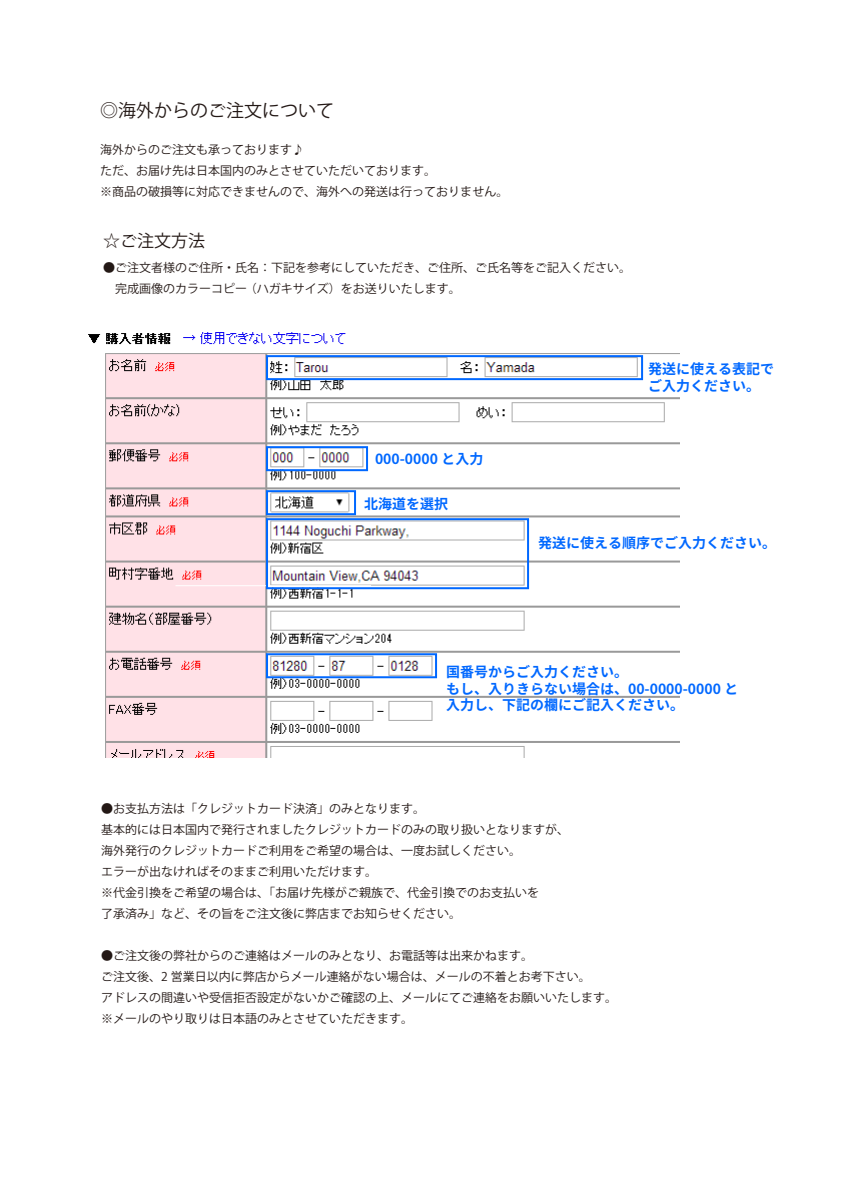
<style>
.page{position:relative;width:842px;height:1191px;background:#fff}
.page>*{position:absolute;margin:0;border:0;box-sizing:border-box;transform-origin:0 0}
.t1{font:18px "Koz Go Pro";color:#231815}
.t2{font:17px "Koz Go Pro";color:#231815}
.t3{font:700 14px/16.5px "Source Han Sans";color:#0068ff}
.t4{font:12px/21px "Koz Go Pro";color:#231815}
</style>
<div class="page">
<img style="left:88px;top:332px;width:592px;height:426px">
<div style="left:266px;top:490px;width:90px;height:25px;border:2px solid #0068ff"></div>
<div style="left:266px;top:653px;width:171px;height:25px;border:2px solid #0068ff"></div>
<div style="left:266px;top:518px;width:263px;height:71px;border:2px solid #0068ff"></div>
<div style="left:266px;top:446px;width:102px;height:25px;border:2px solid #0068ff"></div>
<div style="left:266px;top:355px;width:377px;height:25px;border:2px solid #0068ff"></div>
<h1 class="t1" style="left:100px;top:99px;width:235px">◎海外からのご注文について</h1>
<p class="t4" style="left:100px;top:140px;width:409px">海外からのご注文も承っております♪<br>ただ、お届け先は日本国内のみとさせていただいております。<br>※商品の破損等に対応できませんので、海外への発送は行っておりません。</p>
<h2 class="t2" style="left:103px;top:230px;width:103px">☆ご注文方法</h2>
<p class="t4" style="left:103px;top:258px;width:530px">●ご注文者様のご住所・氏名：下記を参考にしていただき、ご住所、ご氏名等をご記入ください。　完成画像のカラーコピー（ハガキサイズ）をお送りいたします。</p>
<p class="t3" style="left:375px;top:451px;width:110px">000-0000 と入力</p>
<p class="t3" style="left:364px;top:496px;width:85px">北海道を選択</p>
<p class="t3" style="left:648px;top:361px;width:127px">発送に使える表記でご入力ください。</p>
<p class="t3" style="left:538px;top:535px;width:239px">発送に使える順序でご入力ください。</p>
<p class="t3" style="left:446px;top:664px;width:294px">国番号からご入力ください。<br>もし、入りきらない場合は、00-0000-0000 と入力し、下記の欄にご記入ください。</p>
<p class="t4" style="left:101px;top:798px;width:469px">●お支払方法は「クレジットカード決済」のみとなります。<br>基本的には日本国内で発行されましたクレジットカードのみの取り扱いとなりますが、海外発行のクレジットカードご利用をご希望の場合は、一度お試しください。<br>エラーが出なければそのままご利用いただけます。<br>※代金引換をご希望の場合は、「お届け先様がご親族で、代金引換でのお支払いを<br>了承済み」など、その旨をご注文後に弊店までお知らせください。</p>
<p class="t4" style="left:101px;top:945px;width:517px">●ご注文後の弊社からのご連絡はメールのみとなり、お電話等は出来かねます。<br>ご注文後、2 営業日以内に弊店からメール連絡がない場合は、メールの不着とお考下さい。<br>アドレスの間違いや受信拒否設定がないかご確認の上、メールにてご連絡をお願いいたします。※メールのやり取りは日本語のみとさせていただきます。</p>
</div>
